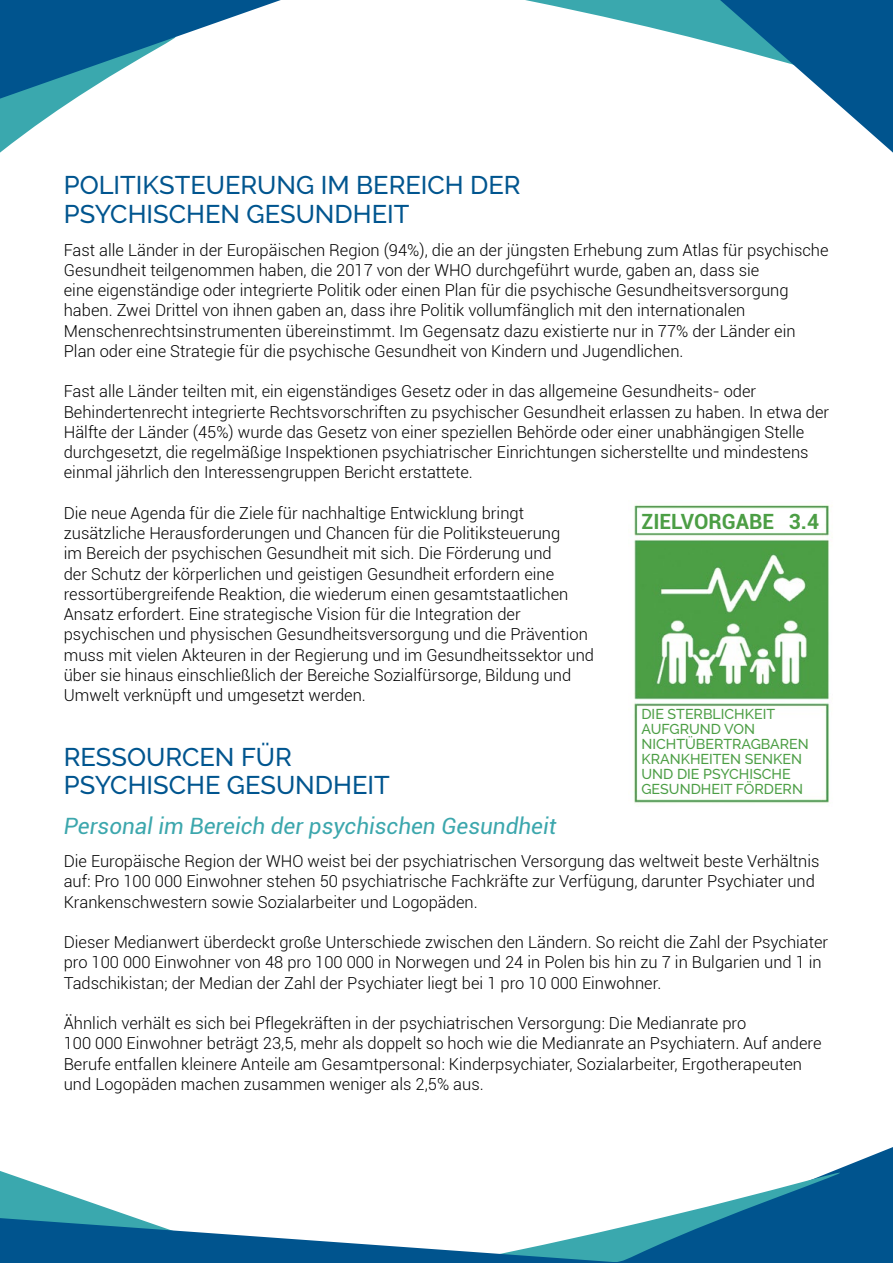
<style>
.page{position:relative;width:893px;height:1263px;background:#fff}
.page>*{position:absolute;margin:0;border:0;box-sizing:border-box;transform-origin:0 0}
.t1{font:500 25.5px/28.5px "Raleway";color:#00558f}
.t2{font:italic 22.5px "Roboto";color:#3ca7ad}
.t3{font:700 21px "Roboto";color:#4c9e45}
.t4{font:300 16.5px/20.2px "Roboto";color:#000}
.t5{font:500 14.25px/15px "Raleway";color:#4c9e45}
</style>
<div class="page">
<svg style="left:0;top:0;width:281px;height:153px"></svg>
<svg style="left:525px;top:0;width:368px;height:153px"></svg>
<svg style="left:0;top:1147px;width:893px;height:116px"></svg>
<img style="left:633px;top:505px;width:197px;height:298px">
<h1 class="t1" style="left:64px;top:171px;width:458px">POLITIKSTEUERUNG IM BEREICH DER<br>PSYCHISCHEN GESUNDHEIT</h1>
<p class="t4" style="left:64px;top:239px;width:766px">Fast alle Länder in der Europäischen Region (94%), die an der jüngsten Erhebung zum Atlas für psychische Gesundheit teilgenommen haben, die 2017 von der WHO durchgeführt wurde, gaben an, dass sie<br>eine eigenständige oder integrierte Politik oder einen Plan für die psychische Gesundheitsversorgung haben. Zwei Drittel von ihnen gaben an, dass ihre Politik vollumfänglich mit den internationalen Menschenrechtsinstrumenten übereinstimmt. Im Gegensatz dazu existierte nur in 77% der Länder ein Plan oder eine Strategie für die psychische Gesundheit von Kindern und Jugendlichen.</p>
<p class="t4" style="left:64px;top:381px;width:767px">Fast alle Länder teilten mit, ein eigenständiges Gesetz oder in das allgemeine Gesundheits- oder Behindertenrecht integrierte Rechtsvorschriften zu psychischer Gesundheit erlassen zu haben. In etwa der Hälfte der Länder (45%) wurde das Gesetz von einer speziellen Behörde oder einer unabhängigen Stelle durchgesetzt, die regelmäßige Inspektionen psychiatrischer Einrichtungen sicherstellte und mindestens einmal jährlich den Interessengruppen Bericht erstattete.</p>
<p class="t4" style="left:64px;top:502px;width:532px">Die neue Agenda für die Ziele für nachhaltige Entwicklung bringt zusätzliche Herausforderungen und Chancen für die Politiksteuerung<br>im Bereich der psychischen Gesundheit mit sich. Die Förderung und<br>der Schutz der körperlichen und geistigen Gesundheit erfordern eine ressortübergreifende Reaktion, die wiederum einen gesamtstaatlichen Ansatz erfordert. Eine strategische Vision für die Integration der psychischen und physischen Gesundheitsversorgung und die Prävention muss mit vielen Akteuren in der Regierung und im Gesundheitssektor und über sie hinaus einschließlich der Bereiche Sozialfürsorge, Bildung und Umwelt verknüpft und umgesetzt werden.</p>
<h1 class="t1" style="left:64px;top:743px;width:328px">RESSOURCEN FÜR<br>PSYCHISCHE GESUNDHEIT</h1>
<h2 class="t2" style="left:64px;top:810px;width:494px">Personal im Bereich der psychischen Gesundheit</h2>
<p class="t4" style="left:64px;top:851px;width:757px">Die Europäische Region der WHO weist bei der psychiatrischen Versorgung das weltweit beste Verhältnis auf: Pro 100 000 Einwohner stehen 50 psychiatrische Fachkräfte zur Verfügung, darunter Psychiater und<br>Krankenschwestern sowie Sozialarbeiter und Logopäden.</p>
<p class="t4" style="left:64px;top:932px;width:766px">Dieser Medianwert überdeckt große Unterschiede zwischen den Ländern. So reicht die Zahl der Psychiater pro 100 000 Einwohner von 48 pro 100 000 in Norwegen und 24 in Polen bis hin zu 7 in Bulgarien und 1 in<br>Tadschikistan; der Median der Zahl der Psychiater liegt bei 1 pro 10 000 Einwohner.</p>
<p class="t4" style="left:64px;top:1013px;width:759px">Ähnlich verhält es sich bei Pflegekräften in der psychiatrischen Versorgung: Die Medianrate pro<br>100 000 Einwohner beträgt 23,5, mehr als doppelt so hoch wie die Medianrate an Psychiatern. Auf andere Berufe entfallen kleinere Anteile am Gesamtpersonal: Kinderpsychiater, Sozialarbeiter, Ergotherapeuten und Logopäden machen zusammen weniger als 2,5% aus.</p>
<p class="t3" style="left:641px;top:506px;width:179px">ZIELVORGABE 3.4</p>
<p class="t5" style="left:641px;top:707px;width:169px">DIE STERBLICHKEIT<br>AUFGRUND VON<br>NICHTÜBERTRAGBAREN<br>KRANKHEITEN SENKEN<br>UND DIE PSYCHISCHE<br>GESUNDHEIT FÖRDERN</p>
</div>
